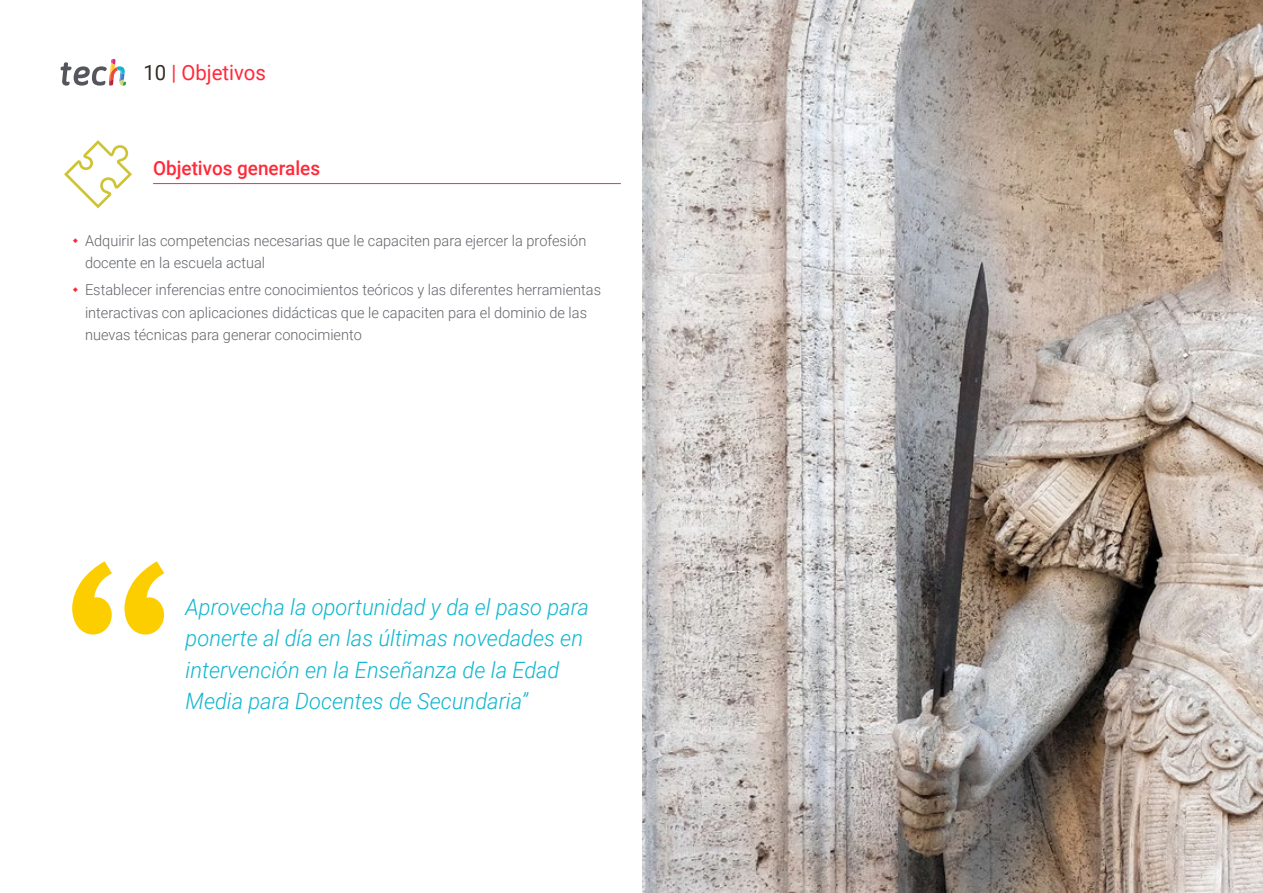
<style>
.page{position:relative;width:1263px;height:893px;background:#fff}
.page>*{position:absolute;margin:0;border:0;box-sizing:border-box;transform-origin:0 0}
.t1{font:italic 300 22.5px/31.5px "Roboto";color:#0fb6cf}
.t2{font:21px "Roboto";color:#ff293a}
.t3{font:500 19.5px "Roboto";color:#ff293a}
.t4{font:300 15px/22.5px "Roboto";color:#61646a}
.s1{color:#312e20}
</style>
<div class="page">
<hr style="left:153px;top:183px;width:468px;height:1px;background:#ff293a">
<svg style="left:64px;top:140px;width:68px;height:68px"></svg>
<img style="left:642px;top:0;width:621px;height:893px">
<svg style="left:72px;top:561px;width:92px;height:73px"></svg>
<svg style="left:61px;top:59px;width:65px;height:27px"></svg>
<h2 class="t2" style="left:144px;top:57px;width:124px"><span class="s1">10</span> | Objetivos</h2>
<h3 class="t3" style="left:153px;top:155px;width:169px">Objetivos generales</h3>
<p class="t4" style="left:85px;top:229px;width:503px">Adquirir las competencias necesarias que le capaciten para ejercer la profesión docente en la escuela actual</p>
<p class="t4" style="left:85px;top:278px;width:517px">Establecer inferencias entre conocimientos teóricos y las diferentes herramientas interactivas con aplicaciones didácticas que le capaciten para el dominio de las nuevas técnicas para generar conocimiento</p>
<h1 class="t1" style="left:186px;top:590px;width:405px">Aprovecha la oportunidad y da el paso para ponerte al día en las últimas novedades en intervención en la Enseñanza de la Edad Media para Docentes de Secundaria”</h1>
</div>
